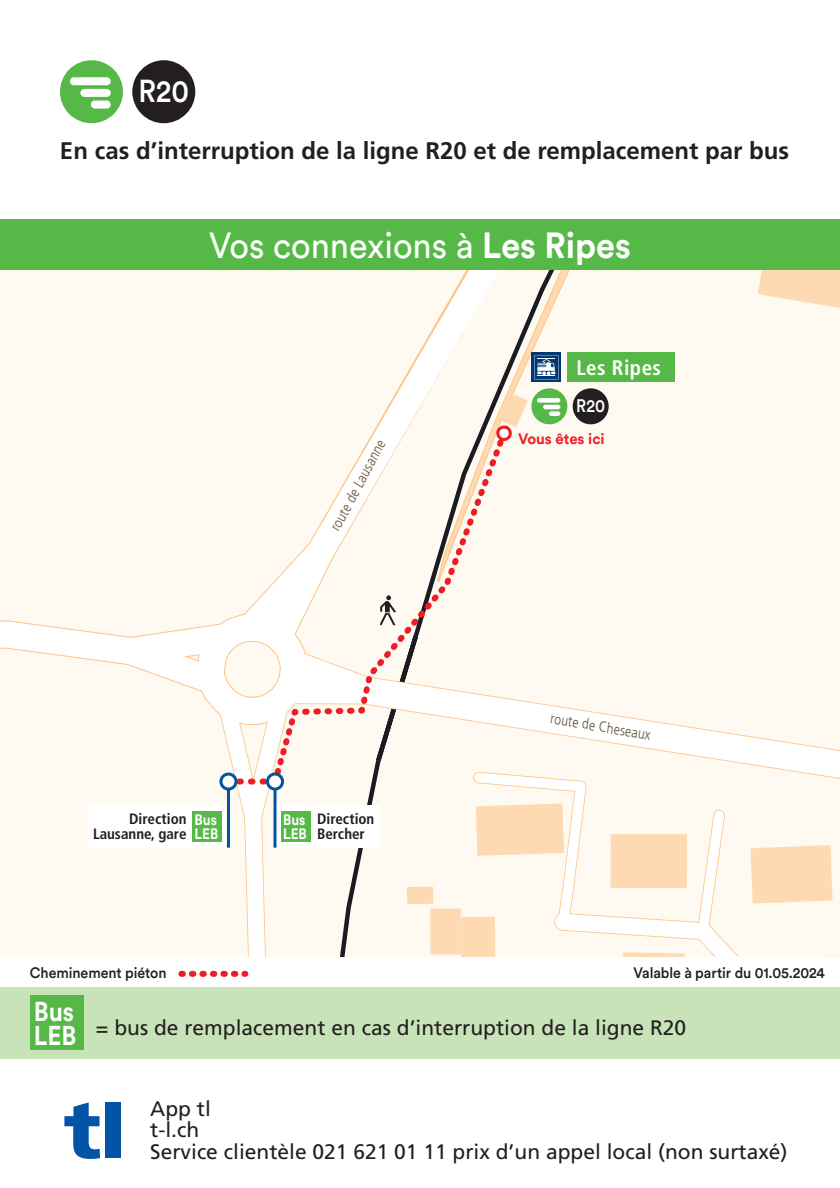
<style>
.page{position:relative;width:840px;height:1188px;background:#fff}
.page>*{position:absolute;margin:0;border:0;box-sizing:border-box;transform-origin:0 0}
.t1{font:36px "Circular Std";color:#fff;scale:.95 1}
.t2{font:500 31.5px "Circular Std";color:#fff;scale:.9 1}
.t3{font:700 27px/24.3px "Circular Std";color:#fff;scale:.9 1}
.t4{font:700 24px "Frutiger LT Std";color:#231f20}
.t5{font:21px/21.6px "Frutiger LT Std";color:#231f20}
.t6{font:700 condensed 21px "Frutiger LT Std";letter-spacing:.02em;color:#fff}
.t7{font:500 18px "Circular Std";color:#fff;scale:.9 1}
.t8{font:500 15px "Circular Std";letter-spacing:-.005em;color:#231f20;scale:.95 1}
.t9{font:700 condensed 15px/15px "Frutiger LT Std";color:#231f20}
.t10{font:300 condensed 15px "Frutiger LT";color:#6b5c4a}
.t11{font:700 15px/13.5px "Circular Std";color:#fff;scale:.9 1}
.t12{font:700 15px "Circular Std";color:#ee1d23}
.s1{font-weight:700}
</style>
<div class="page">
<div style="left:0;top:270px;width:840px;height:687px;background:#fef9f1"></div>
<div style="left:510px;top:587px;width:149px;height:55px;background:#fef9f1"></div>
<svg style="left:421px;top:660px;width:419px;height:220px"></svg>
<svg style="left:0;top:604px;width:95px;height:353px"></svg>
<svg style="left:285px;top:270px;width:387px;height:317px"></svg>
<svg style="left:758px;top:270px;width:82px;height:38px"></svg>
<svg style="left:430px;top:765px;width:410px;height:192px"></svg>
<div style="left:407px;top:887px;width:26px;height:17px;background:#fedab3"></div>
<div style="left:0;top:219px;width:840px;height:51px;background:#56b947"></div>
<div style="left:0;top:987px;width:840px;height:72px;background:#c9e3b8"></div>
<svg style="left:64px;top:1102px;width:36px;height:57px"></svg>
<div style="left:105px;top:1103px;width:16px;height:55px;background:#0154a6"></div>
<svg style="left:60px;top:60px;width:63px;height:64px"></svg>
<div style="left:91px;top:101px;width:20px;height:8px;background:#fff;border-radius:4px"></div>
<div style="left:80px;top:89px;width:31px;height:8px;background:#fff;border-radius:4px"></div>
<div style="left:70px;top:77px;width:41px;height:8px;background:#fff;border-radius:4px"></div>
<div style="left:132px;top:60px;width:63px;height:63px;background:#231f20;border-radius:50%"></div>
<div style="left:30px;top:996px;width:54px;height:54px;background:#56b947"></div>
<svg style="left:357px;top:430px;width:153px;height:278px"></svg>
<svg style="left:496px;top:388px;width:73px;height:53px"></svg>
<div style="left:549px;top:411px;width:11px;height:5px;background:#fff;border-radius:2px"></div>
<hr style="left:543px;top:405px;width:17px;height:4px;background:#fff;border-radius:2px">
<div style="left:537px;top:398px;width:23px;height:5px;background:#fff;border-radius:2px"></div>
<div style="left:573px;top:388px;width:36px;height:36px;background:#231f20;border-radius:50%"></div>
<div style="left:531px;top:352px;width:30px;height:30px;background:#013874"></div>
<svg style="left:534px;top:355px;width:25px;height:25px"></svg>
<div style="left:567px;top:352px;width:108px;height:30px;background:#56b947"></div>
<svg style="left:95px;top:512px;width:326px;height:465px"></svg>
<div style="left:275px;top:805px;width:105px;height:43px;background:#fff"></div>
<div style="left:281px;top:812px;width:30px;height:30px;background:#56b947"></div>
<div style="left:88px;top:806px;width:140px;height:42px;background:#fff"></div>
<div style="left:192px;top:812px;width:30px;height:30px;background:#56b947"></div>
<hr style="left:274px;top:782px;width:3px;height:66px;background:#03539f">
<div style="left:266px;top:773px;width:18px;height:18px;border:6px solid #03539f;border-radius:50%"></div>
<div style="left:269px;top:776px;width:12px;height:12px;background:#fff;border-radius:50%"></div>
<hr style="left:227px;top:782px;width:3px;height:66px;background:#03539f">
<div style="left:219px;top:773px;width:18px;height:18px;border:6px solid #03539f;border-radius:50%"></div>
<div style="left:222px;top:776px;width:12px;height:12px;background:#fff;border-radius:50%"></div>
<h2 class="t2" style="left:139px;top:71px;width:58px">R20</h2>
<p class="t4" style="left:60px;top:137px;width:731px">En cas d’interruption de la ligne R20 et de remplacement par bus</p>
<h1 class="t1" style="left:209px;top:223px;width:446px">Vos connexions à <span class="s1">Les Ripes</span></h1>
<p class="t6" style="left:576px;top:355px;width:86px">Les Ripes</p>
<p class="t10" style="left:327px;top:526px;width:102px;rotate:-62deg">route de Lausanne</p>
<p class="t9" style="left:93px;top:811px;width:95px;text-align:right">Direction<br>Lausanne, gare</p>
<p class="t11" style="left:195px;top:813px;width:28px">Bus<br>LEB</p>
<p class="t8" style="left:30px;top:963px;width:145px">Cheminement piéton</p>
<p class="t11" style="left:283px;top:813px;width:28px">Bus<br>LEB</p>
<p class="t9" style="left:317px;top:811px;width:59px">Direction<br>Bercher</p>
<p class="t7" style="left:576px;top:395px;width:34px">R20</p>
<p class="t12" style="left:518px;top:429px;width:88px">Vous êtes ici</p>
<p class="t10" style="left:552px;top:710px;width:103px;rotate:9deg">route de Cheseaux</p>
<p class="t8" style="left:633px;top:963px;width:203px">Valable à partir du 01.05.2024</p>
<p class="t3" style="left:34px;top:998px;width:49px">Bus<br>LEB</p>
<p class="t5" style="left:96px;top:1017px;width:592px">= bus de remplacement en cas d’interruption de la ligne R20</p>
<p class="t5" style="left:150px;top:1098px;width:639px">App tl<br>t-l.ch<br>Service clientèle 021 621 01 11 prix d’un appel local (non surtaxé)</p>
</div>
